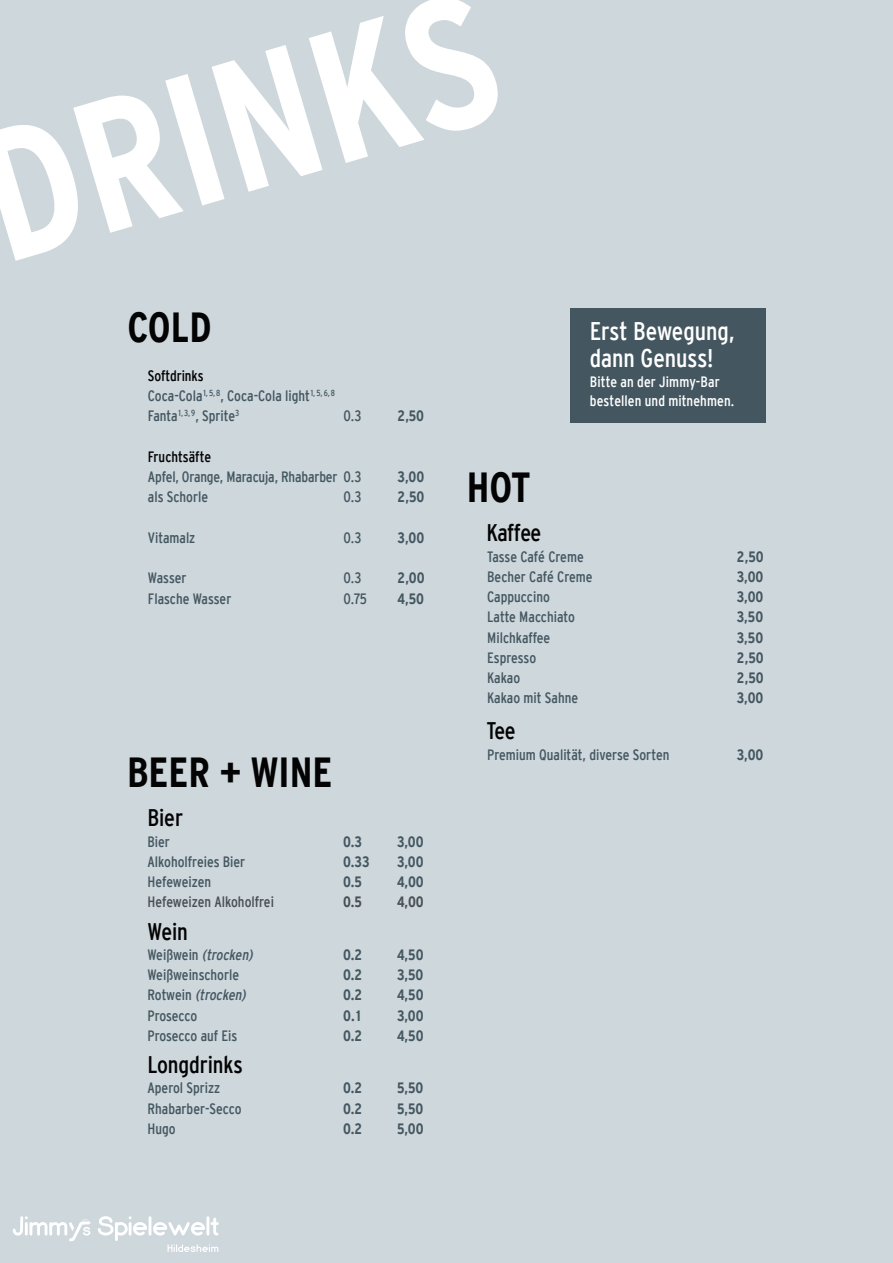
<style>
.page{position:relative;width:893px;height:1263px;background:#ced7dc}
.page>*{position:absolute;margin:0;border:0;box-sizing:border-box;transform-origin:0 0}
.t1{font:700 condensed 186.15px "Interstate";color:#fff}
.t2{font:700 condensed 42px "Interstate";color:#030303}
.t3{font:condensed 25.5px/27px "Interstate";color:#fff}
.t4{font:condensed 24px "Interstate";letter-spacing:-.01em;color:#030303}
.t5{font:condensed 15px/20.2px "Interstate";color:#445760}
.t6{font:700 condensed 15px "Interstate";color:#445760}
.t7{font:condensed 15px/19.5px "Interstate";letter-spacing:.005em;color:#fff}
.t8{font:italic condensed 15px "Interstate";color:#445760}
.t9{font:condensed 15px "Interstate";color:#4a4f57}
.t10{font:condensed 15px "Interstate";color:#030303}
.t11{font:700 condensed 15px "Interstate";color:#4a4f57}
.s1{color:#030303}
.s2{font-style:normal}
</style>
<div class="page">
<div style="left:570px;top:308px;width:195px;height:115px;background:#445760"></div>
<svg style="left:13px;top:1216px;width:77px;height:25px"></svg>
<svg style="left:98px;top:1216px;width:121px;height:36px"></svg>
<h1 class="t1" style="left:-33px;top:135px;width:530px;rotate:-16deg">DRINKS</h1>
<h2 class="t2" style="left:128px;top:312px;width:86px">COLD</h2>
<p class="t5" style="left:148px;top:366px;width:189px"><span class="s1">Softdrinks<br></span>Coca-Cola<sup>1,</sup> <sup>5,</sup> <sup>8</sup>, Coca-Cola light<sup>1,</sup> <sup>5,</sup> <sup>6,</sup> <sup>8<br></sup>Fanta<sup>1,</sup> <sup>3,</sup> <sup>9</sup>, Sprite<sup>3</sup></p>
<p class="t5" style="left:344px;top:406px;width:19px">0.3</p>
<p class="t6" style="left:398px;top:411px;width:28px">2,50</p>
<h3 class="t3" style="left:590px;top:317px;width:146px">Erst Bewegung, dann Genuss!</h3>
<p class="t7" style="left:590px;top:372px;width:146px">Bitte an der Jimmy-Bar bestellen und mitnehmen.</p>
<p class="t10" style="left:148px;top:449px;width:65px">Fruchtsäfte</p>
<p class="t5" style="left:148px;top:467px;width:215px">Apfel, Orange, Maracuja, Rhabarber 0.3</p>
<p class="t6" style="left:398px;top:471px;width:28px">3,00</p>
<p class="t5" style="left:148px;top:487px;width:62px">als Schorle</p>
<p class="t5" style="left:344px;top:487px;width:19px">0.3</p>
<p class="t6" style="left:398px;top:492px;width:28px">2,50</p>
<p class="t5" style="left:148px;top:528px;width:49px">Vitamalz</p>
<p class="t5" style="left:344px;top:528px;width:19px">0.3</p>
<p class="t6" style="left:398px;top:532px;width:28px">3,00</p>
<p class="t5" style="left:148px;top:568px;width:40px">Wasser</p>
<p class="t5" style="left:344px;top:568px;width:19px">0.3</p>
<p class="t6" style="left:398px;top:573px;width:29px">2,00</p>
<p class="t5" style="left:148px;top:588px;width:85px">Flasche Wasser</p>
<p class="t5" style="left:344px;top:588px;width:25px">0.75</p>
<p class="t6" style="left:398px;top:593px;width:28px">4,50</p>
<h2 class="t2" style="left:127px;top:757px;width:207px">BEER + WINE</h2>
<h3 class="t4" style="left:147px;top:805px;width:37px">Bier</h3>
<p class="t5" style="left:147px;top:831px;width:24px">Bier</p>
<p class="t6" style="left:343px;top:836px;width:21px">0.3</p>
<p class="t6" style="left:397px;top:836px;width:28px">3,00</p>
<p class="t5" style="left:147px;top:852px;width:99px">Alkoholfreies Bier</p>
<p class="t6" style="left:343px;top:856px;width:28px">0.33</p>
<p class="t6" style="left:397px;top:856px;width:28px">3,00</p>
<p class="t5" style="left:147px;top:872px;width:65px">Hefeweizen</p>
<p class="t6" style="left:343px;top:876px;width:20px">0.5</p>
<p class="t6" style="left:397px;top:876px;width:28px">4,00</p>
<p class="t9" style="left:147px;top:894px;width:128px">Hefeweizen Alkoholfrei</p>
<p class="t11" style="left:343px;top:897px;width:20px">0.5</p>
<p class="t11" style="left:397px;top:897px;width:28px">4,00</p>
<h3 class="t4" style="left:147px;top:919px;width:42px">Wein</h3>
<p class="t8" style="left:147px;top:947px;width:110px"><span class="s2">W e i ß w e i n</span> (trocken)</p>
<p class="t6" style="left:343px;top:949px;width:21px">0.2</p>
<p class="t6" style="left:397px;top:949px;width:28px">4,50</p>
<p class="t5" style="left:147px;top:965px;width:93px">Weißweinschorle</p>
<p class="t6" style="left:343px;top:969px;width:21px">0.2</p>
<p class="t6" style="left:397px;top:969px;width:28px">3,50</p>
<p class="t8" style="left:147px;top:987px;width:103px"><span class="s2">R o t w e i n</span> (trocken)</p>
<p class="t6" style="left:343px;top:990px;width:21px">0.2</p>
<p class="t6" style="left:397px;top:990px;width:28px">4,50</p>
<p class="t5" style="left:147px;top:1005px;width:51px">Prosecco</p>
<p class="t6" style="left:343px;top:1010px;width:19px">0.1</p>
<p class="t6" style="left:397px;top:1010px;width:28px">3,00</p>
<p class="t5" style="left:147px;top:1026px;width:91px">Prosecco auf Eis</p>
<p class="t6" style="left:343px;top:1030px;width:21px">0.2</p>
<p class="t6" style="left:397px;top:1030px;width:28px">4,50</p>
<h3 class="t4" style="left:147px;top:1052px;width:97px">Longdrinks</h3>
<p class="t5" style="left:147px;top:1078px;width:74px">Aperol Sprizz</p>
<p class="t6" style="left:343px;top:1083px;width:21px">0.2</p>
<p class="t6" style="left:397px;top:1083px;width:28px">5,50</p>
<p class="t5" style="left:147px;top:1098px;width:96px">Rhabarber-Secco</p>
<p class="t6" style="left:343px;top:1103px;width:21px">0.2</p>
<p class="t6" style="left:397px;top:1103px;width:28px">5,50</p>
<p class="t5" style="left:147px;top:1119px;width:30px">Hugo</p>
<p class="t6" style="left:343px;top:1123px;width:21px">0.2</p>
<p class="t6" style="left:397px;top:1123px;width:28px">5,00</p>
<h2 class="t2" style="left:467px;top:473px;width:65px">HOT</h2>
<h3 class="t4" style="left:486px;top:521px;width:57px">Kaffee</h3>
<p class="t5" style="left:487px;top:546px;width:98px">Tasse Café Creme</p>
<p class="t6" style="left:737px;top:551px;width:28px">2,50</p>
<p class="t5" style="left:487px;top:567px;width:107px">Becher Café Creme</p>
<p class="t6" style="left:737px;top:571px;width:28px">3,00</p>
<p class="t5" style="left:487px;top:587px;width:64px">Cappuccino</p>
<p class="t6" style="left:737px;top:591px;width:28px">3,00</p>
<p class="t5" style="left:487px;top:607px;width:89px">Latte Macchiato</p>
<p class="t6" style="left:737px;top:612px;width:28px">3,50</p>
<p class="t5" style="left:487px;top:627px;width:65px">Milchkaffee</p>
<p class="t6" style="left:737px;top:632px;width:28px">3,50</p>
<p class="t5" style="left:487px;top:648px;width:50px">Espresso</p>
<p class="t6" style="left:737px;top:652px;width:28px">2,50</p>
<p class="t5" style="left:487px;top:668px;width:35px">Kakao</p>
<p class="t6" style="left:737px;top:672px;width:28px">2,50</p>
<p class="t5" style="left:487px;top:688px;width:92px">Kakao mit Sahne</p>
<p class="t6" style="left:737px;top:693px;width:28px">3,00</p>
<h3 class="t4" style="left:486px;top:719px;width:31px">Tee</h3>
<p class="t5" style="left:487px;top:744px;width:184px">Premium Qualität, diverse Sorten</p>
<p class="t6" style="left:737px;top:749px;width:28px">3,00</p>
</div>
